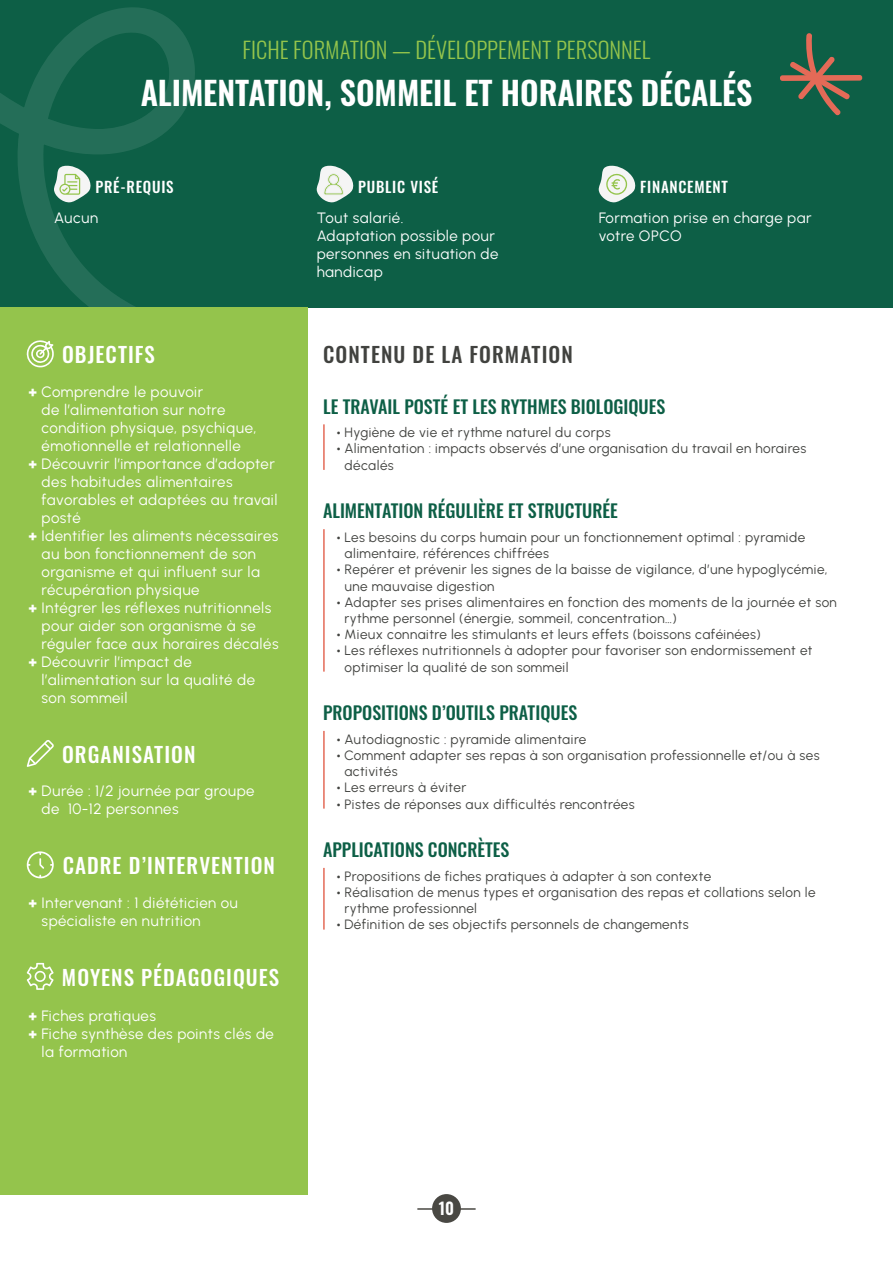
<style>
.page{position:relative;width:893px;height:1263px;background:#fff}
.page>*{position:absolute;margin:0;border:0;box-sizing:border-box;transform-origin:0 0}
.t1{font:600 32.25px "Oswald";color:#fff}
.t2{font:300 22.5px "Oswald";color:#94c44c}
.t3{font:500 21px "Oswald";letter-spacing:.05em;color:#fff}
.t4{font:500 21px "Oswald";letter-spacing:.05em;color:#41423f}
.t5{font:500 18px "Oswald";color:#0d5f46}
.t6{font:600 16.5px "Oswald";color:#fff}
.t7{font:15px/18px "Urbanist";letter-spacing:.025em;color:#fff}
.t8{font:500 15px "Oswald";letter-spacing:.05em;color:#fff}
.t9{font:13.5px/16.2px "Urbanist";letter-spacing:.025em;color:#41423f}
.s1{font-weight:900}
</style>
<div class="page">
<hr style="left:417px;top:1208px;width:59px;height:2px;background:#494843">
<div style="left:432px;top:1194px;width:29px;height:29px;background:#494843;border-radius:50%"></div>
<div style="left:0;top:0;width:893px;height:307px;background:#0d5f46"></div>
<svg style="left:0;top:7px;width:195px;height:300px"></svg>
<div style="left:0;top:307px;width:307px;height:888px;background:#94c44c"></div>
<svg style="left:26px;top:340px;width:28px;height:27px"></svg>
<svg style="left:27px;top:740px;width:27px;height:27px"></svg>
<svg style="left:27px;top:851px;width:27px;height:27px"></svg>
<svg style="left:27px;top:963px;width:27px;height:27px"></svg>
<svg style="left:54px;top:165px;width:37px;height:38px"></svg>
<svg style="left:599px;top:165px;width:37px;height:38px"></svg>
<svg style="left:780px;top:33px;width:83px;height:83px"></svg>
<svg style="left:317px;top:165px;width:37px;height:38px"></svg>
<hr style="left:323px;top:424px;width:2px;height:46px;background:#e46a57">
<hr style="left:323px;top:529px;width:2px;height:143px;background:#e46a57">
<hr style="left:323px;top:731px;width:2px;height:78px;background:#e46a57">
<hr style="left:323px;top:868px;width:2px;height:61px;background:#e46a57">
<p class="t2" style="left:242px;top:30px;width:410px">FICHE FORMATION — DÉVELOPPEMENT PERSONNEL</p>
<p class="t1" style="left:141px;top:65px;width:613px">ALIMENTATION, SOMMEIL ET HORAIRES DÉCALÉS</p>
<p class="t8" style="left:96px;top:174px;width:80px">PRÉ-REQUIS</p>
<p class="t7" style="left:54px;top:208px;width:46px">Aucun</p>
<p class="t3" style="left:62px;top:336px;width:94px">OBJECTIFS</p>
<p class="t7" style="left:42px;top:383px;width:216px;text-indent:-13px"><span class="s1">+</span> Comprendre le pouvoir<br>de l’alimentation sur notre condition physique, psychique, émotionnelle et relationnelle</p>
<p class="t7" style="left:42px;top:455px;width:238px;text-indent:-13px"><span class="s1">+</span> Découvrir l’importance d’adopter des habitudes alimentaires favorables et adaptées au travail posté</p>
<p class="t7" style="left:42px;top:527px;width:238px;text-indent:-13px"><span class="s1">+</span> Identifier les aliments nécessaires au bon fonctionnement de son organisme et qui influent sur la récupération physique</p>
<p class="t7" style="left:42px;top:599px;width:238px;text-indent:-13px"><span class="s1">+</span> Intégrer les réflexes nutritionnels pour aider son organisme à se réguler face aux horaires décalés</p>
<p class="t7" style="left:42px;top:653px;width:215px;text-indent:-13px"><span class="s1">+</span> Découvrir l’impact de l’alimentation sur la qualité de son sommeil</p>
<p class="t3" style="left:62px;top:736px;width:135px">ORGANISATION</p>
<p class="t7" style="left:42px;top:782px;width:215px;text-indent:-13px"><span class="s1">+</span> Durée : 1/2 journée par groupe de 10-12 personnes</p>
<p class="t3" style="left:63px;top:847px;width:214px">CADRE D’INTERVENTION</p>
<p class="t7" style="left:42px;top:894px;width:198px;text-indent:-13px"><span class="s1">+</span> Intervenant : 1 diététicien ou spécialiste en nutrition</p>
<p class="t3" style="left:62px;top:958px;width:219px">MOYENS PÉDAGOGIQUES</p>
<p class="t7" style="left:28px;top:1006px;width:129px"><span class="s1">+</span> Fiches pratiques</p>
<p class="t7" style="left:42px;top:1024px;width:234px;text-indent:-13px"><span class="s1">+</span> Fiche synthèse des points clés de la formation</p>
<p class="t8" style="left:358px;top:174px;width:81px">PUBLIC VISÉ</p>
<p class="t7" style="left:317px;top:208px;width:88px">Tout salarié.</p>
<p class="t7" style="left:317px;top:226px;width:183px">Adaptation possible pour personnes en situation de handicap</p>
<p class="t4" style="left:323px;top:336px;width:251px">CONTENU DE LA FORMATION</p>
<p class="t8" style="left:640px;top:174px;width:89px">FINANCEMENT</p>
<p class="t7" style="left:599px;top:208px;width:215px">Formation prise en charge par votre OPCO</p>
<p class="t5" style="left:323px;top:390px;width:344px">LE TRAVAIL POSTÉ ET LES RYTHMES BIOLOGIQUES</p>
<p class="t9" style="left:337px;top:424px;width:276px"><span class="s1">•</span> Hygiène de vie et rythme naturel du corps</p>
<p class="t9" style="left:345px;top:441px;width:463px;text-indent:-8px"><span class="s1">•</span> Alimentation : impacts observés d’une organisation du travail en horaires décalés</p>
<p class="t5" style="left:323px;top:495px;width:296px">ALIMENTATION RÉGULIÈRE ET STRUCTURÉE</p>
<p class="t9" style="left:345px;top:529px;width:462px;text-indent:-8px"><span class="s1">•</span> Les besoins du corps humain pour un fonctionnement optimal : pyramide alimentaire, références chiffrées</p>
<p class="t9" style="left:345px;top:562px;width:484px;text-indent:-8px"><span class="s1">•</span> Repérer et prévenir les signes de la baisse de vigilance, d’une hypoglycémie, une mauvaise digestion</p>
<p class="t9" style="left:345px;top:594px;width:494px;text-indent:-8px"><span class="s1">•</span> Adapter ses prises alimentaires en fonction des moments de la journée et son rythme personnel (énergie, sommeil, concentration…)</p>
<p class="t9" style="left:337px;top:626px;width:426px"><span class="s1">•</span> Mieux connaitre les stimulants et leurs effets (boissons caféinées)</p>
<p class="t9" style="left:345px;top:643px;width:469px;text-indent:-8px"><span class="s1">•</span> Les réflexes nutritionnels à adopter pour favoriser son endormissement et optimiser la qualité de son sommeil</p>
<p class="t5" style="left:323px;top:696px;width:256px">PROPOSITIONS D’OUTILS PRATIQUES</p>
<p class="t9" style="left:337px;top:731px;width:251px"><span class="s1">•</span> Autodiagnostic : pyramide alimentaire</p>
<p class="t9" style="left:345px;top:747px;width:477px;text-indent:-8px"><span class="s1">•</span> Comment adapter ses repas à son organisation professionnelle et/ou à ses activités</p>
<p class="t9" style="left:337px;top:779px;width:131px"><span class="s1">•</span> Les erreurs à éviter</p>
<p class="t9" style="left:337px;top:796px;width:299px"><span class="s1">•</span> Pistes de réponses aux difficultés rencontrées</p>
<p class="t5" style="left:323px;top:833px;width:188px">APPLICATIONS CONCRÈTES</p>
<p class="t9" style="left:337px;top:868px;width:376px"><span class="s1">•</span> Propositions de fiches pratiques à adapter à son contexte</p>
<p class="t9" style="left:345px;top:884px;width:473px;text-indent:-8px"><span class="s1">•</span> Réalisation de menus types et organisation des repas et collations selon le rythme professionnel</p>
<p class="t9" style="left:337px;top:916px;width:354px"><span class="s1">•</span> Définition de ses objectifs personnels de changements</p>
<p class="t6" style="left:439px;top:1194px;width:17px">10</p>
</div>
